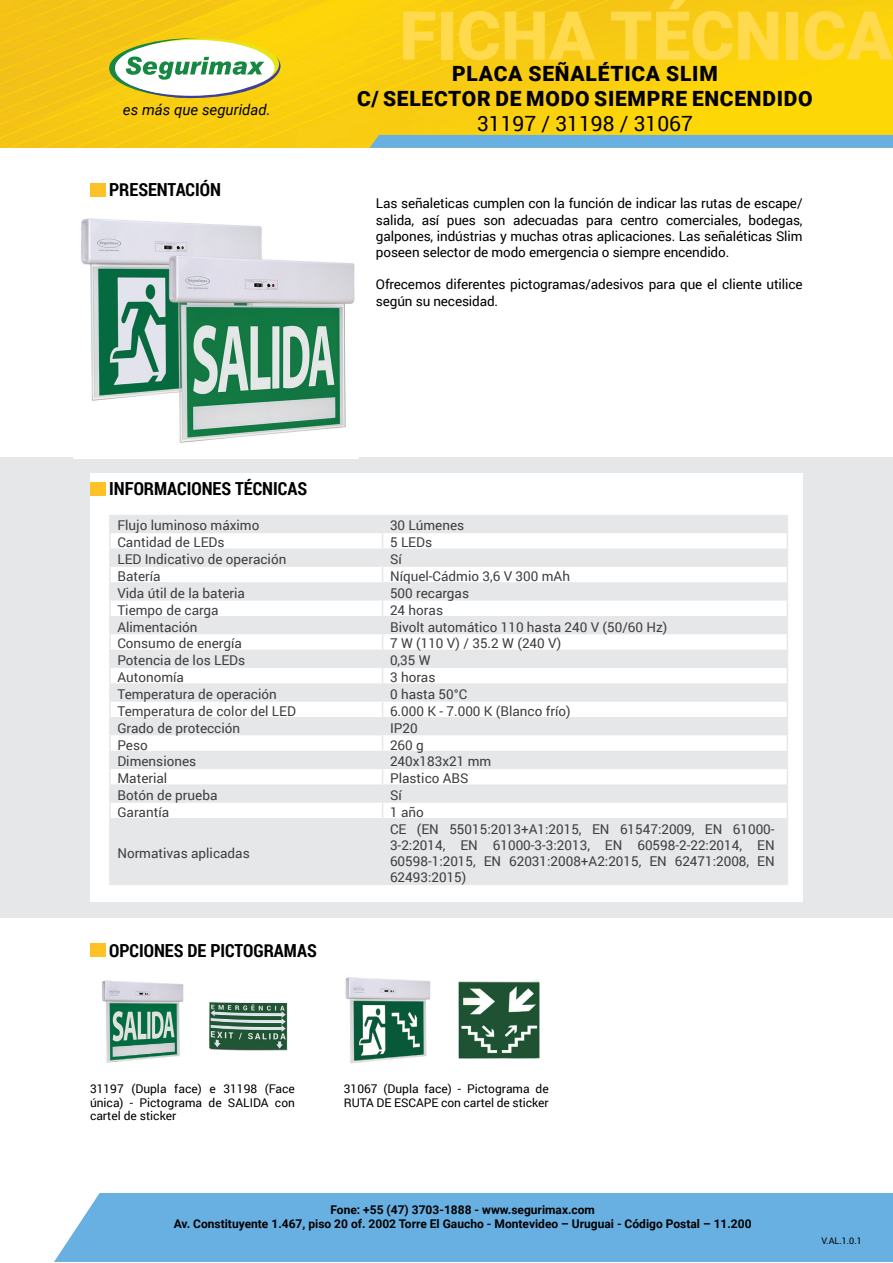
<style>
.page{position:relative;width:893px;height:1263px;background:#fff}
.page>*{position:absolute;margin:0;border:0;box-sizing:border-box;transform-origin:0 0}
.t1{font:900 67.5px "Roboto";color:#ffda4d}
.t2{font:900 21px/25.2px "Roboto";letter-spacing:.035em;color:#000001;text-align:center}
.t3{font:21px "Roboto";color:#000001}
.t4{font:700 18px "Roboto Condensed";color:#000001}
.t5{font:italic 15px "Roboto";color:#000001}
.t6{font:13.5px/16.2px "Roboto";color:#3e3e3f;text-align:justify}
.t7{font:13.5px/16.2px "Roboto";letter-spacing:-.01em;color:#000001;text-align:justify}
.t8{font:12px/13.5px "Roboto";color:#000001;text-align:justify}
.t9{font:700 12px/14.4px "Roboto";color:#000001;text-align:center}
.t10{font:9px "Roboto";color:#000001}
</style>
<div class="page">
<div style="left:0;top:458px;width:893px;height:460px;background:#e6e7e9"></div>
<img style="left:0;top:0;width:893px;height:148px">
<svg style="left:109px;top:37px;width:172px;height:62px"></svg>
<svg style="left:370px;top:135px;width:523px;height:13px;background:#6ab0dc"></svg>
<div style="left:90px;top:473px;width:713px;height:428px;background:#fff"></div>
<hr style="left:109px;top:515px;width:274px;height:1px;background:#e6e7e9">
<hr style="left:383px;top:515px;width:405px;height:1px;background:#e6e7e9">
<svg style="left:109px;top:516px;width:679px;height:367px"></svg>
<hr style="left:109px;top:818px;width:274px;height:1px;background:#e6e7e9">
<hr style="left:109px;top:819px;width:2px;height:64px;background:#e6e7e9">
<hr style="left:383px;top:818px;width:405px;height:1px;background:#e6e7e9">
<hr style="left:382px;top:819px;width:1px;height:64px;background:#e6e7e9">
<hr style="left:787px;top:819px;width:1px;height:64px;background:#e6e7e9">
<hr style="left:109px;top:883px;width:274px;height:2px;background:#e6e7e9">
<hr style="left:383px;top:883px;width:405px;height:2px;background:#e6e7e9">
<div style="left:54px;top:1193px;width:839px;height:69px;background:#68b0e1"></div>
<img style="left:345px;top:977px;width:195px;height:87px">
<div style="left:90px;top:482px;width:15px;height:13px;background:#fec227"></div>
<div style="left:90px;top:183px;width:15px;height:14px;background:#fec227"></div>
<div style="left:90px;top:943px;width:15px;height:13px;background:#fec227"></div>
<img style="left:102px;top:980px;width:186px;height:83px">
<img style="left:81px;top:218px;width:274px;height:225px">
<p class="t5" style="left:123px;top:99px;width:149px">es más que seguridad.</p>
<h3 class="t4" style="left:109px;top:177px;width:113px">PRESENTACIÓN</h3>
<h1 class="t1" style="left:399px;top:-12px;width:495px">FICHA TÉCNICA</h1>
<h2 class="t2" style="left:357px;top:60px;width:457px">PLACA SEÑALÉTICA SLIM<br>C/ SELECTOR DE MODO SIEMPRE ENCENDIDO</h2>
<h2 class="t3" style="left:477px;top:109px;width:217px">31197 / 31198 / 31067</h2>
<p class="t7" style="left:376px;top:195px;width:428px">Las señaleticas cumplen con la función de indicar las rutas de escape/ salida, así pues son adecuadas para centro comerciales, bodegas, galpones, indústrias y muchas otras aplicaciones. Las señaléticas Slim poseen selector de modo emergencia o siempre encendido.</p>
<p class="t7" style="left:376px;top:276px;width:428px">Ofrecemos diferentes pictogramas/adesivos para que el cliente utilice según su necesidad.</p>
<h3 class="t4" style="left:109px;top:476px;width:200px">INFORMACIONES TÉCNICAS</h3>
<p class="t6" style="left:117px;top:517px;width:144px">Flujo luminoso máximo</p>
<p class="t6" style="left:390px;top:517px;width:76px">30 Lúmenes</p>
<p class="t6" style="left:117px;top:534px;width:109px">Cantidad de LEDs</p>
<p class="t6" style="left:390px;top:534px;width:44px">5 LEDs</p>
<p class="t6" style="left:117px;top:551px;width:170px">LED Indicativo de operación</p>
<p class="t6" style="left:390px;top:551px;width:13px">Sí</p>
<p class="t6" style="left:117px;top:568px;width:45px">Batería</p>
<p class="t6" style="left:390px;top:568px;width:181px">Níquel-Cádmio 3,6 V 300 mAh</p>
<p class="t6" style="left:117px;top:584px;width:129px">Vida útil de la bateria</p>
<p class="t6" style="left:390px;top:584px;width:81px">500 recargas</p>
<p class="t6" style="left:117px;top:601px;width:103px">Tiempo de carga</p>
<p class="t6" style="left:390px;top:601px;width:55px">24 horas</p>
<p class="t6" style="left:117px;top:618px;width:82px">Alimentación</p>
<p class="t6" style="left:390px;top:618px;width:279px">Bivolt automático 110 hasta 240 V (50/60 Hz)</p>
<p class="t6" style="left:117px;top:635px;width:126px">Consumo de energía</p>
<p class="t6" style="left:390px;top:635px;width:173px">7 W (110 V) / 35.2 W (240 V)</p>
<p class="t6" style="left:117px;top:652px;width:129px">Potencia de los LEDs</p>
<p class="t6" style="left:390px;top:652px;width:42px">0,35 W</p>
<p class="t6" style="left:117px;top:669px;width:68px">Autonomía</p>
<p class="t6" style="left:390px;top:669px;width:47px">3 horas</p>
<p class="t6" style="left:117px;top:685px;width:161px">Temperatura de operación</p>
<p class="t6" style="left:390px;top:685px;width:79px">0 hasta 50°C</p>
<p class="t6" style="left:117px;top:702px;width:180px">Temperatura de color del LED</p>
<p class="t6" style="left:390px;top:702px;width:182px">6.000 K - 7.000 K (Blanco frío)</p>
<p class="t6" style="left:117px;top:719px;width:124px">Grado de protección</p>
<p class="t6" style="left:390px;top:719px;width:29px">IP20</p>
<p class="t6" style="left:117px;top:736px;width:32px">Peso</p>
<p class="t6" style="left:390px;top:736px;width:35px">260 g</p>
<p class="t6" style="left:117px;top:753px;width:80px">Dimensiones</p>
<p class="t6" style="left:390px;top:753px;width:103px">240x183x21 mm</p>
<p class="t6" style="left:117px;top:770px;width:51px">Material</p>
<p class="t6" style="left:390px;top:770px;width:80px">Plastico ABS</p>
<p class="t6" style="left:117px;top:787px;width:102px">Botón de prueba</p>
<p class="t6" style="left:390px;top:787px;width:13px">Sí</p>
<p class="t6" style="left:117px;top:803px;width:53px">Garantía</p>
<p class="t6" style="left:390px;top:803px;width:35px">1 año</p>
<p class="t6" style="left:117px;top:845px;width:134px">Normativas aplicadas</p>
<p class="t6" style="left:390px;top:820px;width:386px">CE (EN 55015:2013+A1:2015, EN 61547:2009, EN 61000- 3-2:2014, EN 61000-3-3:2013, EN 60598-2-22:2014, EN 60598-1:2015, EN 62031:2008+A2:2015, EN 62471:2008, EN 62493:2015)</p>
<h3 class="t4" style="left:109px;top:937px;width:209px">OPCIONES DE PICTOGRAMAS</h3>
<p class="t8" style="left:90px;top:1081px;width:206px">31197 (Dupla face) e 31198 (Face única) - Pictograma de SALIDA con cartel de sticker</p>
<p class="t8" style="left:344px;top:1081px;width:206px">31067 (Dupla face) - Pictograma de<br>RUTA DE ESCAPE con cartel de sticker</p>
<p class="t9" style="left:174px;top:1202px;width:579px">Fone: +55 (47) 3703-1888 - www.segurimax.com<br>Av. Constituyente 1.467, piso 20 of. 2002 Torre El Gaucho - Montevideo – Uruguai - Código Postal – 11.200</p>
<p class="t10" style="left:821px;top:1235px;width:42px">V.AL.1.0.1</p>
</div>
